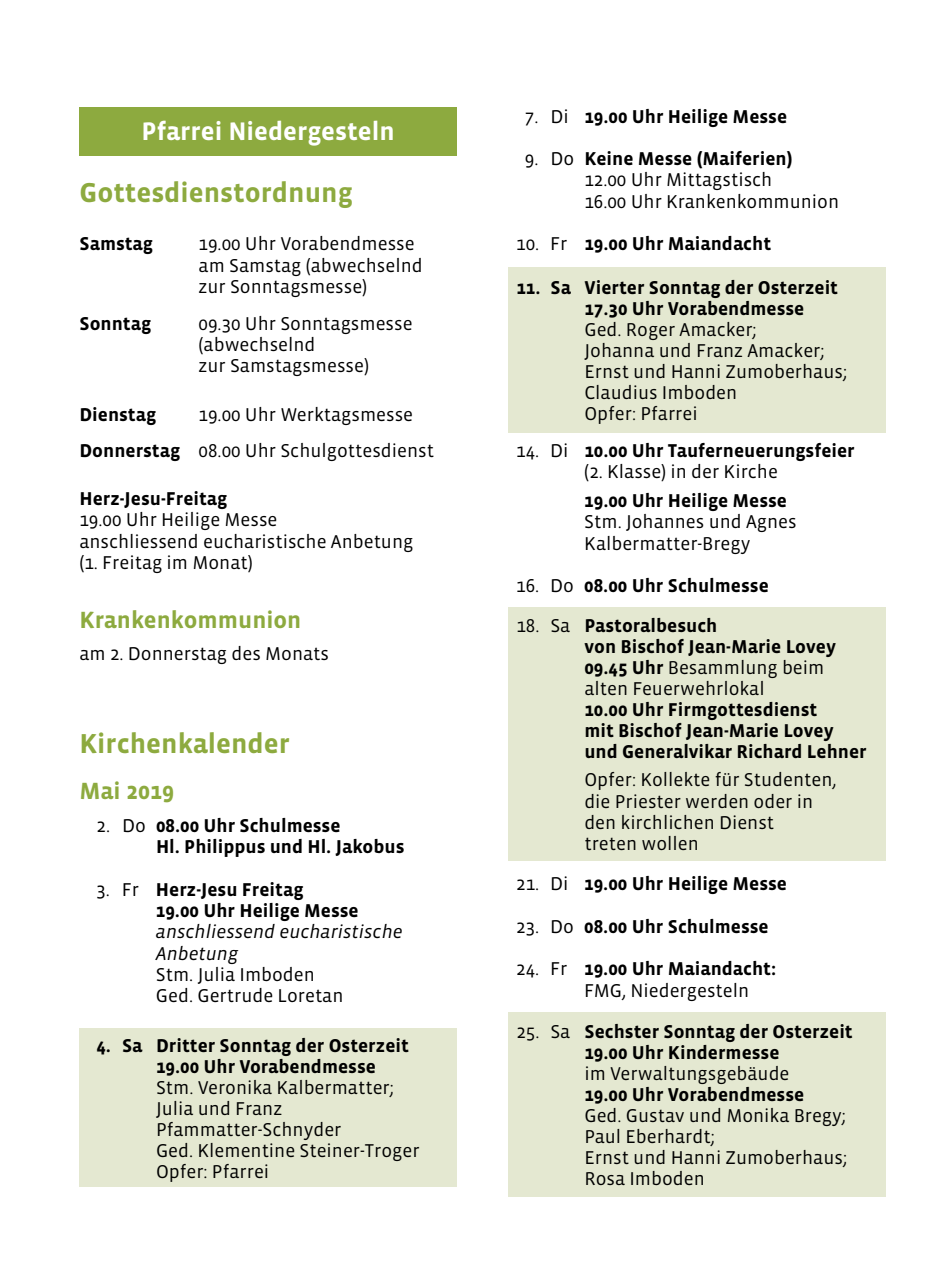
<style>
.page{position:relative;width:942px;height:1276px;background:#fff}
.page>*{position:absolute;margin:0;border:0;box-sizing:border-box;transform-origin:0 0}
.t1{font:700 28px "Vista Sans";color:#8daa3f}
.t2{font:700 26px "Vista Sans";color:#fff}
.t3{font:700 24px "Vista Sans";color:#8daa3f}
.t4{font:19px/21px "Vista Sans";color:#000}
.t5{font:700 19px/21px "Vista Sans";color:#000}
.t6{font:italic 19px/21.2px "Vista Sans";color:#000}
.s1{font-weight:700}
.s2{font-weight:400}
</style>
<div class="page">
<div style="left:507px;top:607px;width:377px;height:253px;background:#e4e8d1"></div>
<div style="left:507px;top:1012px;width:377px;height:184px;background:#e4e8d1"></div>
<div style="left:79px;top:1028px;width:377px;height:158px;background:#e4e8d1"></div>
<div style="left:507px;top:267px;width:377px;height:166px;background:#e4e8d1"></div>
<div style="left:79px;top:108px;width:377px;height:48px;background:#8daa3f"></div>
<h2 class="t2" style="left:141px;top:118px;width:255px">Pfarrei Niedergesteln</h2>
<h1 class="t1" style="left:79px;top:178px;width:274px">Gottesdienstordnung</h1>
<p class="t5" style="left:79px;top:234px;width:75px">Samstag</p>
<p class="t4" style="left:198px;top:234px;width:225px">19.00 Uhr Vorabendmesse am Samstag (abwechselnd zur Sonntagsmesse)</p>
<p class="t5" style="left:79px;top:313px;width:73px">Sonntag</p>
<p class="t4" style="left:198px;top:313px;width:215px">09.30 Uhr Sonntagsmesse (abwechselnd<br>zur Samstagsmesse)</p>
<p class="t5" style="left:79px;top:404px;width:78px">Dienstag</p>
<p class="t4" style="left:79px;top:396px;width:356px;line-height:36.6px;text-indent:119px">19.00 Uhr Werktagsmesse<br><span class="s1">Donnerstag</span> 08.00 Uhr Schulgottesdienst</p>
<p class="t5" style="left:79px;top:488px;width:149px">Herz-Jesu-Freitag</p>
<p class="t4" style="left:79px;top:510px;width:335px">19.00 Uhr Heilige Messe<br>anschliessend eucharistische Anbetung (1. Freitag im Monat)</p>
<p class="t3" style="left:79px;top:607px;width:223px">Krankenkommunion</p>
<p class="t4" style="left:79px;top:644px;width:251px">am 2. Donnerstag des Monats</p>
<h1 class="t1" style="left:79px;top:729px;width:212px">Kirchenkalender</h1>
<p class="t3" style="left:79px;top:779px;width:96px">Mai 2019</p>
<p class="t5" style="left:156px;top:815px;width:250px;text-indent:-59px"><span class="s2">2. Do</span> 08.00 Uhr Schulmesse<br>Hl. Philippus und Hl. Jakobus</p>
<p class="t5" style="left:156px;top:879px;width:204px;text-indent:-59px"><span class="s2">3. Fr</span> Herz-Jesu Freitag<br>19.00 Uhr Heilige Messe</p>
<p class="t6" style="left:156px;top:921px;width:248px">anschliessend eucharistische<br>Anbetung</p>
<p class="t4" style="left:156px;top:964px;width:189px">Stm. Julia Imboden<br>Ged. Gertrude Loretan</p>
<p class="t5" style="left:156px;top:1035px;width:254px;text-indent:-59px">4. Sa Dritter Sonntag der Osterzeit<br>19.00 Uhr Vorabendmesse</p>
<p class="t4" style="left:156px;top:1077px;width:265px">Stm. Veronika Kalbermatter;<br>Julia und Franz<br>Pfammatter-Schnyder<br>Ged. Klementine Steiner-Troger<br>Opfer: Pfarrei</p>
<p class="t5" style="left:524px;top:106px;width:264px"><span class="s2">7. Di</span> 19.00 Uhr Heilige Messe</p>
<p class="t4" style="left:584px;top:149px;width:256px;text-indent:-59px">9. Do <span class="s1">Keine Messe (Maiferien)<br></span>12.00 Uhr Mittagstisch<br>16.00 Uhr Krankenkommunion</p>
<p class="t5" style="left:516px;top:234px;width:256px"><span class="s2">10. Fr</span> 19.00 Uhr Maiandacht</p>
<p class="t5" style="left:584px;top:278px;width:255px;text-indent:-68px">11. Sa Vierter Sonntag der Osterzeit<br>17.30 Uhr Vorabendmesse</p>
<p class="t4" style="left:584px;top:320px;width:264px">Ged. Roger Amacker;<br>Johanna und Franz Amacker;<br>Ernst und Hanni Zumoberhaus;<br>Claudius Imboden<br>Opfer: Pfarrei</p>
<p class="t5" style="left:516px;top:440px;width:340px;text-align:center"><span class="s2">14. Di</span> 10.00 Uhr Tauferneuerungsfeier <span class="s2">(2. Klasse) in der Kirche</span></p>
<p class="t5" style="left:584px;top:490px;width:204px">19.00 Uhr Heilige Messe</p>
<p class="t4" style="left:584px;top:512px;width:214px">Stm. Johannes und Agnes<br>Kalbermatter-Bregy</p>
<p class="t5" style="left:516px;top:575px;width:254px"><span class="s2">16. Do</span> 08.00 Uhr Schulmesse</p>
<p class="t5" style="left:584px;top:616px;width:253px;text-indent:-68px"><span class="s2">18. Sa</span> Pastoralbesuch<br>von Bischof Jean-Marie Lovey<br>09.45 Uhr <span class="s2">Besammlung beim alten Feuerwehrlokal</span></p>
<p class="t5" style="left:584px;top:700px;width:284px">10.00 Uhr Firmgottesdienst<br>mit Bischof Jean-Marie Lovey und Generalvikar Richard Lehner</p>
<p class="t4" style="left:584px;top:770px;width:253px">Opfer: Kollekte für Studenten, die Priester werden oder in den kirchlichen Dienst<br>treten wollen</p>
<p class="t5" style="left:516px;top:873px;width:272px"><span class="s2">21. Di</span> 19.00 Uhr Heilige Messe</p>
<p class="t5" style="left:516px;top:916px;width:254px"><span class="s2">23. Do</span> 08.00 Uhr Schulmesse</p>
<p class="t4" style="left:584px;top:958px;width:193px;text-indent:-68px">24. Fr <span class="s1">19.00 Uhr Maiandacht:<br></span>FMG, Niedergesteln</p>
<p class="t5" style="left:516px;top:1022px;width:338px;text-align:center"><span class="s2">25. Sa</span> Sechster Sonntag der Osterzeit<br>19.00 Uhr Kindermesse</p>
<p class="t4" style="left:584px;top:1064px;width:206px">im Verwaltungsgebäude</p>
<p class="t5" style="left:584px;top:1085px;width:221px">19.00 Uhr Vorabendmesse</p>
<p class="t4" style="left:584px;top:1106px;width:264px">Ged. Gustav und Monika Bregy;<br>Paul Eberhardt;<br>Ernst und Hanni Zumoberhaus;<br>Rosa Imboden</p>
</div>
